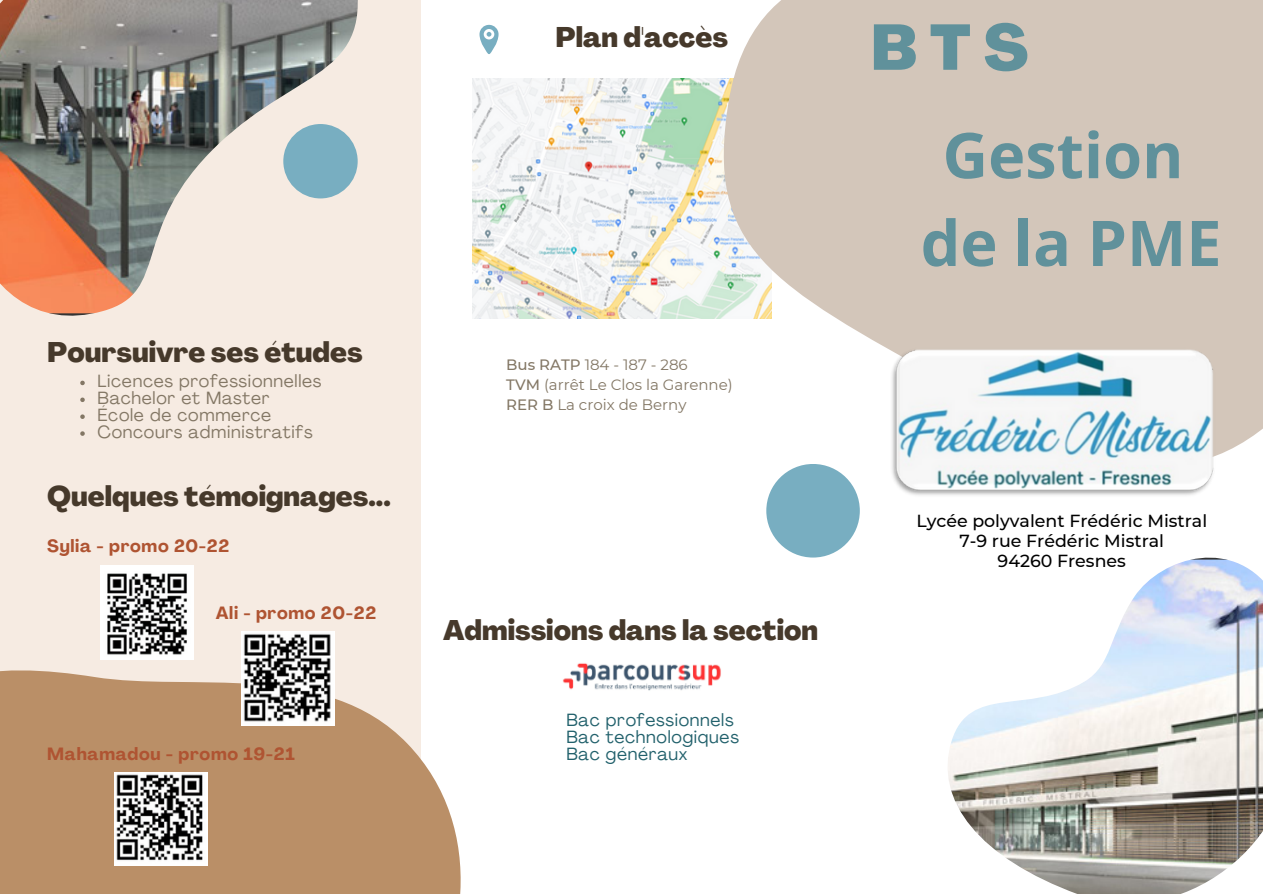
<style>
.page{position:relative;width:1263px;height:894px;background:#fff}
.page>*{position:absolute;margin:0;border:0;box-sizing:border-box;transform-origin:0 0}
.t1{font:800 63.45px "Agrandir";color:#60919b}
.t2{font:700 63px "Open Sans";color:#60919b}
.t3{font:800 27.9px "Agrandir";color:#46392b}
.t4{font:17.4px "Agrandir";letter-spacing:.04em;color:#837765}
.t5{font:500 17.4px "Montserrat";color:#000}
.t6{font:700 17.4px "Agrandir";letter-spacing:.04em;color:#af5432}
.t7{font:17.4px "Agrandir";letter-spacing:.04em;color:#22616c}
.t8{font:15px "Montserrat";color:#837765}
.s1{font-weight:500}
</style>
<div class="page">
<img style="left:472px;top:79px;width:227px;height:239px">
<svg style="left:699px;top:0;width:564px;height:523px;fill:#d3c6ba"></svg>
<div style="left:0;top:0;width:421px;height:893px;background:#f6ebe2"></div>
<svg style="left:0;top:658px;width:461px;height:235px;fill:#ba8f67"></svg>
<img style="left:948px;top:557px;width:315px;height:336px">
<div style="left:766px;top:464px;width:94px;height:93px;background:#78aec1;border-radius:50%"></div>
<img style="left:0;top:0;width:357px;height:315px">
<div style="left:283px;top:124px;width:75px;height:74px;background:#78aec1;border-radius:50%"></div>
<svg style="left:479px;top:25px;width:19px;height:29px"></svg>
<img style="left:886px;top:345px;width:332px;height:155px">
<img style="left:241px;top:631px;width:94px;height:94px">
<img style="left:114px;top:772px;width:94px;height:93px">
<img style="left:100px;top:565px;width:93px;height:94px">
<svg style="left:80px;top:380px;width:5px;height:5px"></svg>
<svg style="left:80px;top:397px;width:5px;height:5px"></svg>
<svg style="left:80px;top:414px;width:5px;height:5px"></svg>
<svg style="left:80px;top:431px;width:5px;height:4px"></svg>
<img style="left:562px;top:663px;width:159px;height:28px">
<p class="t3" style="left:556px;top:26px;width:174px">Plan d'accès</p>
<p class="t3" style="left:47px;top:341px;width:317px">Poursuivre ses études</p>
<p class="t4" style="left:98px;top:374px;width:225px">Licences professionnelles</p>
<p class="t4" style="left:98px;top:391px;width:174px">Bachelor et Master</p>
<p class="t4" style="left:98px;top:408px;width:175px">École de commerce</p>
<p class="t4" style="left:98px;top:425px;width:217px">Concours administratifs</p>
<p class="t3" style="left:47px;top:485px;width:345px">Quelques témoignages...</p>
<p class="t6" style="left:47px;top:538px;width:184px">Sylia - promo 20-22</p>
<p class="t6" style="left:216px;top:606px;width:162px">Ali - promo 20-22</p>
<p class="t6" style="left:47px;top:746px;width:249px">Mahamadou - promo 19-21</p>
<p class="t8" style="left:506px;top:355px;width:183px"><span class="s1">Bus RATP</span> 184 - 187 - 286</p>
<p class="t8" style="left:506px;top:375px;width:228px"><span class="s1">TVM</span> (arrêt Le Clos la Garenne)</p>
<p class="t8" style="left:506px;top:395px;width:182px"><span class="s1">RER B</span> La croix de Berny</p>
<p class="t3" style="left:443px;top:619px;width:377px">Admissions dans la section</p>
<p class="t7" style="left:566px;top:712px;width:169px">Bac professionnels</p>
<p class="t7" style="left:566px;top:729px;width:174px">Bac technologiques</p>
<p class="t7" style="left:566px;top:746px;width:122px">Bac généraux</p>
<p class="t1" style="left:871px;top:22px;width:159px">BTS</p>
<p class="t2" style="left:942px;top:111px;width:242px">Gestion</p>
<p class="t2" style="left:921px;top:198px;width:302px">de la PME</p>
<p class="t5" style="left:916px;top:509px;width:292px">Lycée polyvalent Frédéric Mistral</p>
<p class="t5" style="left:959px;top:530px;width:206px">7-9 rue Frédéric Mistral</p>
<p class="t5" style="left:998px;top:550px;width:130px">94260 Fresnes</p>
</div>
